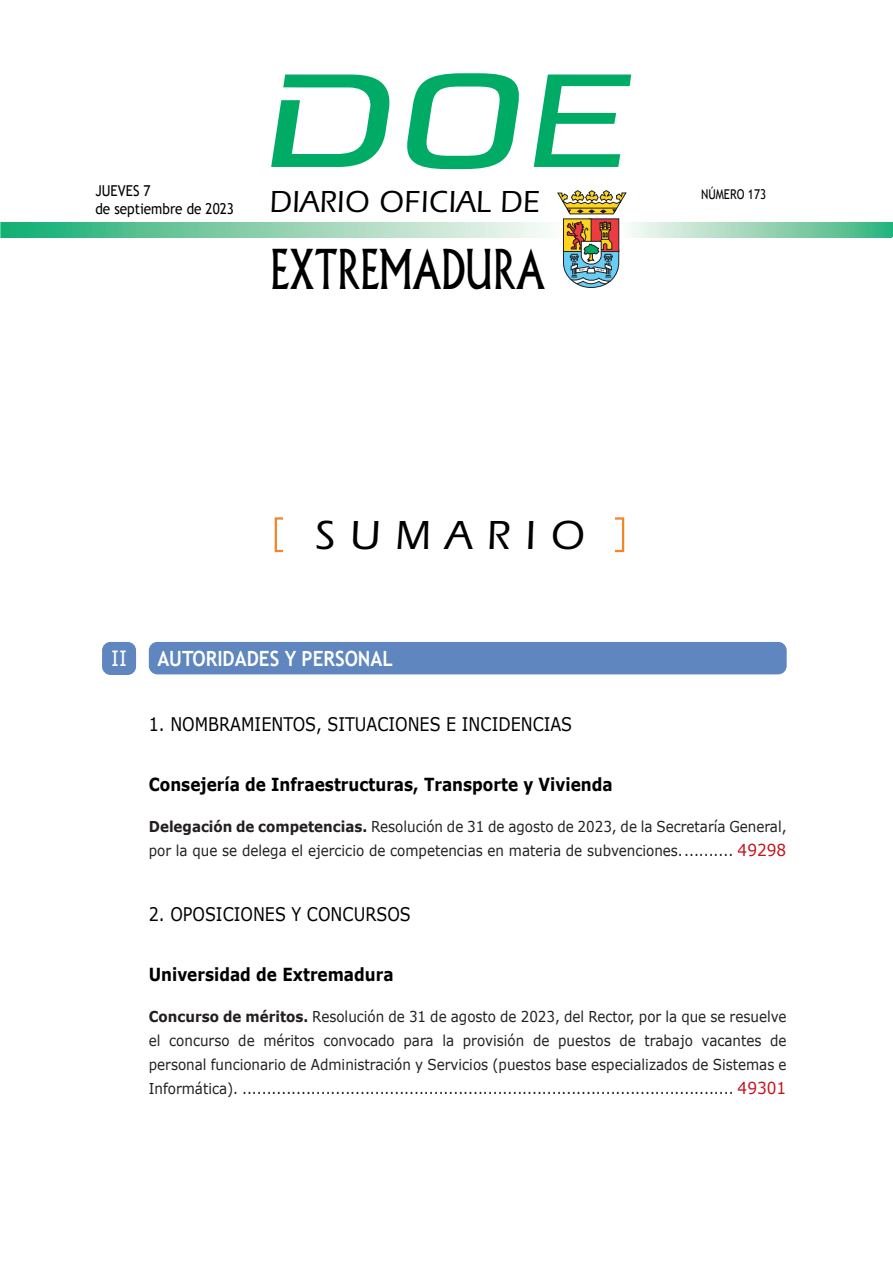
<style>
.page{position:relative;width:893px;height:1263px;background:#fff}
.page>*{position:absolute;margin:0;border:0;box-sizing:border-box;transform-origin:0 0}
.t1{font:53.7px "Albertus";color:#000;scale:.69 1}
.t2{font:500 42px "ITC Eras Std";letter-spacing:.36em;color:#000}
.t3{font:500 31.5px "ITC Eras Std";letter-spacing:.02em;color:#000;scale:.96 1}
.SUM_AUTORIDADES_Y_PE{font:700 21px "Trebuchet MS";color:#fff;scale:.9 1}
.SUM_AUTORIDADES_Y_PE-2{font:21px "Verdana";color:#fff;scale:.9 1}
.SUBSECCION{font:18.75px "Verdana";color:#000;scale:.85 1}
.SUM_SUBSECCION{font:700 18px "Verdana";color:#000;scale:.85 1}
.CUERPO_DE_TEXTO{font:15px/24px "Verdana";color:#231f20;scale:.9 1}
.t4{font:15px/18px "Trebuchet MS";color:#000;scale:.9 1}
.t5{font:13.5px "Trebuchet MS";color:#000;scale:.85 1}
.s1{font-weight:700}
.s2{font-size:16.5px;color:#c5141b}
</style>
<div class="page">
<svg style="left:0;top:222px;width:1px;height:15px"></svg>
<img style="left:1px;top:222px;width:545px;height:15px">
<svg style="left:892px;top:222px;width:1px;height:15px"></svg>
<img style="left:630px;top:222px;width:262px;height:15px">
<svg style="left:557px;top:190px;width:70px;height:98px"></svg>
<svg style="left:271px;top:75px;width:119px;height:92px"></svg>
<svg style="left:407px;top:73px;width:112px;height:96px"></svg>
<svg style="left:534px;top:75px;width:97px;height:92px"></svg>
<div style="left:275px;top:517px;width:349px;height:35px;border:2px solid #f58427"></div>
<div style="left:284px;top:513px;width:331px;height:43px;background:#fff"></div>
<div style="left:149px;top:642px;width:638px;height:32px;background:#5f86bf;border-radius:9px"></div>
<div style="left:102px;top:642px;width:34px;height:33px;background:#5f86bf;border-radius:9px"></div>
<p class="t4" style="left:95px;top:181px;width:155px">JUEVES 7<br>de septiembre de 2023</p>
<p class="t5" style="left:701px;top:186px;width:78px">NÚMERO 173</p>
<h3 class="t3" style="left:269px;top:184px;width:283px">DIARIO OFICIAL DE</h3>
<h1 class="t1" style="left:271px;top:238px;width:399px">EXTREMADURA</h1>
<h2 class="t2" style="left:315px;top:512px;width:271px">SUMARIO</h2>
<p class="SUM_AUTORIDADES_Y_PE-2" style="left:111px;top:644px;width:19px">II</p>
<p class="SUM_AUTORIDADES_Y_PE" style="left:157px;top:645px;width:263px">AUTORIDADES Y PERSONAL</p>
<p class="SUBSECCION" style="left:149px;top:711px;width:500px">1. NOMBRAMIENTOS, SITUACIONES E INCIDENCIAS</p>
<p class="SUM_SUBSECCION" style="left:149px;top:771px;width:547px">Consejería de Infraestructuras, Transporte y Vivienda</p>
<p class="CUERPO_DE_TEXTO" style="left:149px;top:814px;width:710px"><span class="s1">Delegación de competencias.</span> Resolución de 31 de agosto de 2023, de la Secretaría General, por la que se delega el ejercicio de competencias en materia de subvenciones........... <span class="s2">49298</span></p>
<p class="SUBSECCION" style="left:149px;top:901px;width:310px">2. OPOSICIONES Y CONCURSOS</p>
<p class="SUM_SUBSECCION" style="left:149px;top:961px;width:289px">Universidad de Extremadura</p>
<p class="CUERPO_DE_TEXTO" style="left:149px;top:1004px;width:710px;text-align:justify"><span class="s1">Concurso de méritos.</span> Resolución de 31 de agosto de 2023, del Rector, por la que se resuelve el concurso de méritos convocado para la provisión de puestos de trabajo vacantes de personal funcionario de Administración y Servicios (puestos base especializados de Sistemas e Informática). .................................................................................................... <span class="s2">49301</span></p>
</div>
